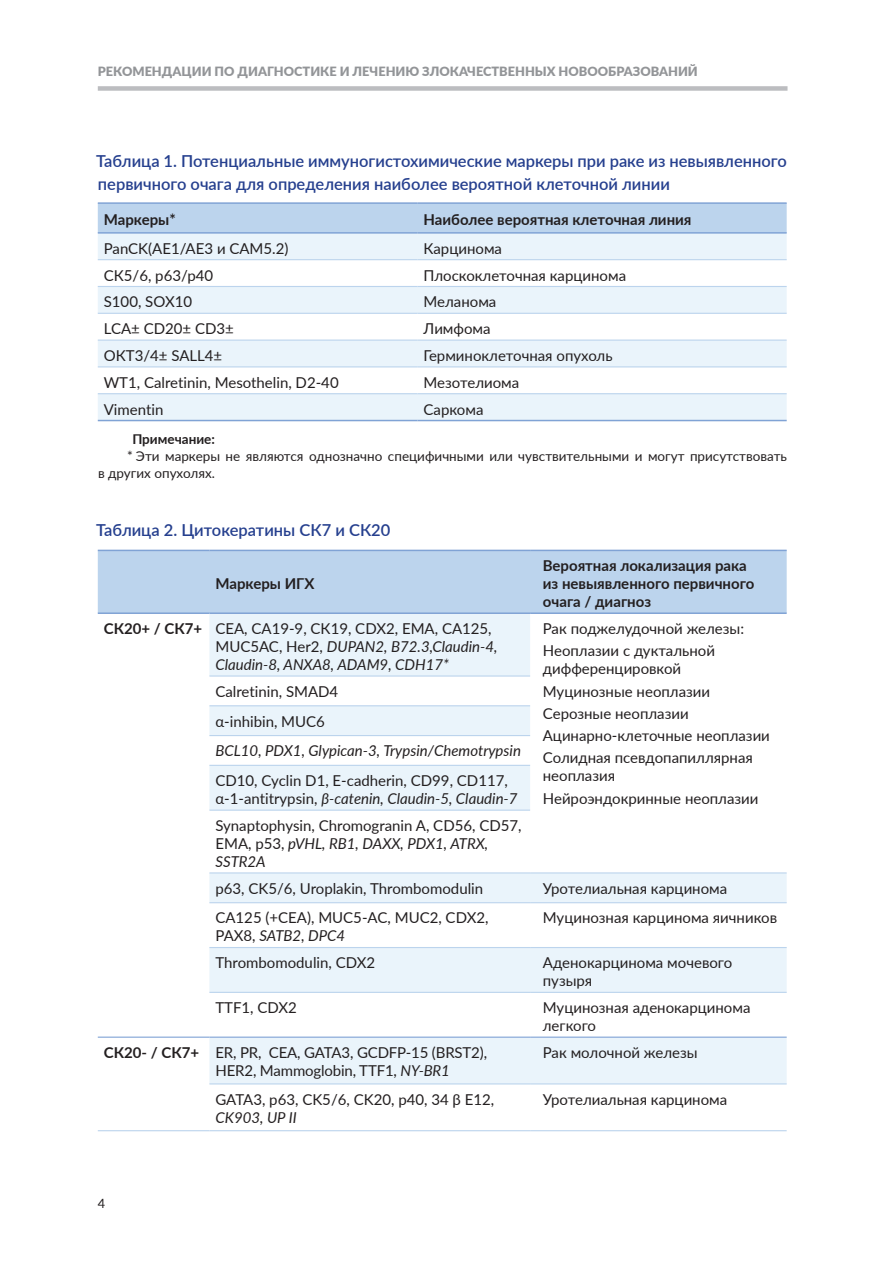
<style>
.page{position:relative;width:893px;height:1263px;background:#fff}
.page>*{position:absolute;margin:0;border:0;box-sizing:border-box;transform-origin:0 0}
.t1{font:600 16.5px/22.5px "Lato";color:#253f8e}
.t2{font:15px/18px "Lato";color:#231f20}
.t3{font:italic 15px/18px "Lato";color:#231f20}
.t4{font:700 15px/18px "Lato";color:#231f20}
.t5{font:13.5px/17.2px "Lato";color:#231f20}
.t6{font:700 13.5px "Lato";color:#231f20}
.t7{font:800 12.75px "Lato";color:#939598}
.t8{font:12.75px "Lato";color:#231f20}
.s1{font-weight:700;font-style:normal}
.s2{font-style:normal}
.s3{font-style:italic}
.s4{font-weight:700}
</style>
<div class="page">
<div style="left:98px;top:86px;width:689px;height:5px;background:#bcbdc0"></div>
<div style="left:98px;top:204px;width:689px;height:28px;background:#bcd4ed"></div>
<svg style="left:98px;top:234px;width:689px;height:186px;fill:#eaf4fb"></svg>
<hr style="left:98px;top:202px;width:320px;height:2px;background:#80a3d5">
<hr style="left:418px;top:202px;width:369px;height:2px;background:#80a3d5">
<hr style="left:98px;top:232px;width:320px;height:2px;background:#80a3d5">
<hr style="left:418px;top:232px;width:369px;height:2px;background:#80a3d5">
<hr style="left:98px;top:420px;width:320px;height:1px;background:#80a3d5">
<hr style="left:418px;top:420px;width:369px;height:1px;background:#80a3d5">
<hr style="left:98px;top:259px;width:320px;height:1px;background:#bcd4ed">
<hr style="left:418px;top:259px;width:369px;height:1px;background:#bcd4ed">
<hr style="left:98px;top:286px;width:320px;height:1px;background:#bcd4ed">
<hr style="left:418px;top:286px;width:369px;height:1px;background:#bcd4ed">
<hr style="left:98px;top:313px;width:320px;height:1px;background:#bcd4ed">
<hr style="left:418px;top:313px;width:369px;height:1px;background:#bcd4ed">
<hr style="left:98px;top:340px;width:320px;height:1px;background:#bcd4ed">
<hr style="left:418px;top:340px;width:369px;height:1px;background:#bcd4ed">
<hr style="left:98px;top:366px;width:320px;height:1px;background:#bcd4ed">
<hr style="left:418px;top:366px;width:369px;height:1px;background:#bcd4ed">
<hr style="left:98px;top:393px;width:320px;height:1px;background:#bcd4ed">
<hr style="left:418px;top:393px;width:369px;height:1px;background:#bcd4ed">
<div style="left:98px;top:551px;width:689px;height:61px;background:#bcd4ed"></div>
<svg style="left:209px;top:614px;width:578px;height:469px"></svg>
<hr style="left:98px;top:550px;width:111px;height:1px;background:#80a3d5">
<hr style="left:209px;top:550px;width:321px;height:1px;background:#80a3d5">
<hr style="left:530px;top:550px;width:257px;height:1px;background:#80a3d5">
<hr style="left:98px;top:612px;width:111px;height:2px;background:#80a3d5">
<hr style="left:209px;top:612px;width:321px;height:2px;background:#80a3d5">
<hr style="left:530px;top:612px;width:257px;height:2px;background:#80a3d5">
<hr style="left:98px;top:1036px;width:111px;height:2px;background:#80a3d5">
<hr style="left:209px;top:1036px;width:321px;height:2px;background:#80a3d5">
<hr style="left:530px;top:1036px;width:257px;height:2px;background:#80a3d5">
<hr style="left:209px;top:675px;width:321px;height:2px;background:#bcd4ed">
<hr style="left:209px;top:705px;width:321px;height:1px;background:#bcd4ed">
<hr style="left:209px;top:735px;width:321px;height:1px;background:#bcd4ed">
<hr style="left:209px;top:765px;width:321px;height:1px;background:#bcd4ed">
<hr style="left:209px;top:809px;width:321px;height:2px;background:#bcd4ed">
<hr style="left:209px;top:872px;width:321px;height:1px;background:#bcd4ed">
<hr style="left:209px;top:902px;width:321px;height:1px;background:#bcd4ed">
<hr style="left:209px;top:947px;width:321px;height:1px;background:#bcd4ed">
<hr style="left:530px;top:872px;width:257px;height:1px;background:#bcd4ed">
<hr style="left:530px;top:902px;width:257px;height:1px;background:#bcd4ed">
<hr style="left:530px;top:947px;width:257px;height:1px;background:#bcd4ed">
<hr style="left:209px;top:992px;width:321px;height:1px;background:#bcd4ed">
<hr style="left:530px;top:992px;width:257px;height:1px;background:#bcd4ed">
<hr style="left:98px;top:1130px;width:111px;height:1px;background:#bcd4ed">
<hr style="left:209px;top:1083px;width:321px;height:1px;background:#bcd4ed">
<hr style="left:209px;top:1130px;width:321px;height:1px;background:#bcd4ed">
<hr style="left:530px;top:1083px;width:257px;height:1px;background:#bcd4ed">
<hr style="left:530px;top:1130px;width:257px;height:1px;background:#bcd4ed">
<p class="t7" style="left:98px;top:62px;width:602px">РЕКОМЕНДАЦИИ ПО ДИАГНОСТИКЕ И ЛЕЧЕНИЮ ЗЛОКАЧЕСТВЕННЫХ НОВООБРАЗОВАНИЙ</p>
<p class="t1" style="left:96px;top:149px;width:692px">Таблица 1. Потенциальные иммуногистохимические маркеры при раке из невыявленного первичного очага для определения наиболее вероятной клеточной линии</p>
<p class="t4" style="left:104px;top:210px;width:73px">Маркеры*</p>
<p class="t4" style="left:424px;top:210px;width:269px">Наиболее вероятная клеточная линия</p>
<p class="t2" style="left:104px;top:239px;width:186px">PanCK(AE1/AE3 и CAM5.2)</p>
<p class="t2" style="left:424px;top:239px;width:80px">Карцинома</p>
<p class="t2" style="left:104px;top:265px;width:111px">СК5/6, p63/р40</p>
<p class="t2" style="left:424px;top:265px;width:204px">Плоскоклеточная карцинома</p>
<p class="t2" style="left:104px;top:292px;width:90px">S100, SOX10</p>
<p class="t2" style="left:424px;top:292px;width:74px">Меланома</p>
<p class="t2" style="left:104px;top:319px;width:132px">LCA± CD20± CD3±</p>
<p class="t2" style="left:424px;top:319px;width:69px">Лимфома</p>
<p class="t2" style="left:104px;top:346px;width:120px">ОКТ3/4± SALL4±</p>
<p class="t2" style="left:424px;top:346px;width:190px">Герминоклеточная опухоль</p>
<p class="t2" style="left:104px;top:373px;width:236px">WT1, Calretinin, Mesothelin, D2-40</p>
<p class="t2" style="left:424px;top:373px;width:97px">Мезотелиома</p>
<p class="t2" style="left:104px;top:399px;width:61px">Vimentin</p>
<p class="t2" style="left:424px;top:399px;width:61px">Саркома</p>
<p class="t6" style="left:132px;top:429px;width:84px">Примечание:</p>
<p class="t5" style="left:98px;top:447px;width:690px;text-indent:29px">* Эти маркеры не являются однозначно специфичными или чувствительными и могут присутствовать в других опухолях.</p>
<p class="t1" style="left:96px;top:518px;width:296px">Таблица 2. Цитокератины СК7 и СК20</p>
<p class="t4" style="left:215px;top:574px;width:100px">Маркеры ИГХ</p>
<p class="t4" style="left:543px;top:556px;width:213px">Вероятная локализация рака из невыявленного первичного очага / диагноз</p>
<p class="t3" style="left:215px;top:619px;width:284px;text-indent:-112px"><span class="s1">СК20+ / СК7+</span> <span class="s2">CEA, CA19-9, СК19, CDX2, EMA, CA125,<br>MUC5AC, Her2,</span> DUPAN2, B72.3,Сlaudin-4,<br>Сlaudin-8, ANXA8, ADAM9, CDH17*</p>
<p class="t2" style="left:543px;top:617px;width:203px;line-height:22.2px">Рак поджелудочной железы:<br>Неоплазии с дуктальной</p>
<p class="t2" style="left:543px;top:657px;width:229px;line-height:22.2px">дифференцировкой<br>Муцинозные неоплазии<br>Серозные неоплазии<br>Ацинарно-клеточные неоплазии<br>Солидная псевдопапиллярная</p>
<p class="t2" style="left:543px;top:764px;width:217px;line-height:22.2px">неоплазия<br>Нейроэндокринные неоплазии</p>
<p class="t2" style="left:215px;top:676px;width:124px;line-height:29.7px">Сalretinin, SMAD4 α-inhibin, MUC6</p>
<p class="t3" style="left:215px;top:741px;width:307px">BCL10, PDX1, Glypican-3, Trypsin/Chemotrypsin</p>
<p class="t2" style="left:215px;top:771px;width:304px">CD10, Cyclin D1, E-cadherin, CD99, CD117, α-1-antitrypsin, <span class="s3">β-catenin, Claudin-5, Claudin-7</span></p>
<p class="t2" style="left:215px;top:816px;width:308px">Synaptophysin, Chromogranin A, CD56, CD57,<br>EMA, p53, <span class="s3">pVHL, RB1, DAXX, PDX1, ATRX,<br>SSTR2A</span></p>
<p class="t2" style="left:215px;top:879px;width:269px">p63, CK5/6, Uroplakin, Thrombomodulin</p>
<p class="t2" style="left:543px;top:879px;width:186px">Уротелиальная карцинома</p>
<p class="t2" style="left:215px;top:908px;width:275px">CA125 (+CEA), MUC5-AC, MUC2, CDX2,<br>PAX8, <span class="s3">SATB2, DPC4</span></p>
<p class="t2" style="left:543px;top:908px;width:236px">Муцинозная карцинома яичников</p>
<p class="t2" style="left:215px;top:953px;width:161px">Thrombomodulin, CDX2</p>
<p class="t2" style="left:543px;top:953px;width:191px">Аденокарцинома мочевого пузыря</p>
<p class="t2" style="left:215px;top:998px;width:83px">TTF1, CDX2</p>
<p class="t2" style="left:543px;top:998px;width:209px">Муцинозная аденокарцинома легкого</p>
<p class="t2" style="left:215px;top:1043px;width:273px;text-indent:-112px"><span class="s4">СК20- / СК7+</span> ER, PR, CEA, GATA3, GCDFP-15 (BRST2),<br>HER2, Mammoglobin, TTF1, <span class="s3">NY-BR1</span></p>
<p class="t2" style="left:543px;top:1043px;width:156px">Рак молочной железы</p>
<p class="t2" style="left:215px;top:1089px;width:280px">GATA3, p63, CK5/6, CK20, p40, 34 β E12,</p>
<p class="t3" style="left:215px;top:1107px;width:83px">CK903, UP II</p>
<p class="t2" style="left:543px;top:1089px;width:186px">Уротелиальная карцинома</p>
<p class="t8" style="left:98px;top:1194px;width:9px">4</p>
</div>
